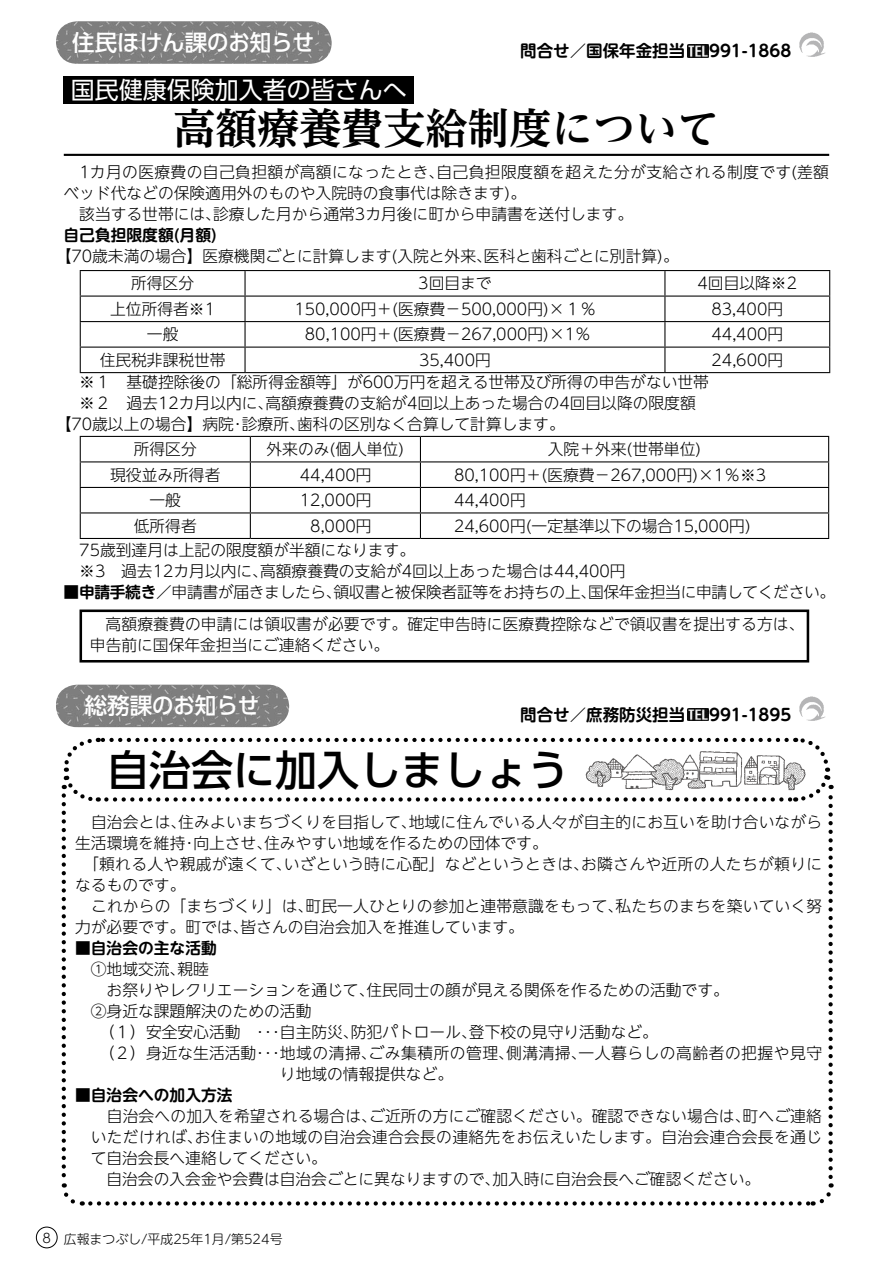
<style>
.page{position:relative;width:893px;height:1263px;background:#fff}
.page>*{position:absolute;margin:0;border:0;box-sizing:border-box;transform-origin:0 0}
.t1{font:700 42px "UD Reimin Pro";color:#000}
.t2{font:500 42px "UD Shin Go Pro";color:#000}
.t3{font:24px "UD Shin Go Pro";color:#fff}
.t4{font:500 22.5px "UD Shin Go Pro";color:#fff}
.t5{font:700 16.5px "UD Shin M Go Pro De";color:#000}
.t6{font:300 15.75px/21px "UD Shin Go NT Pro";color:#000}
.t7{font:300 15.75px "UD Shin M Go Pro";color:#000}
.t8{font:300 15.75px "UD Shin Go NT Pro";letter-spacing:.02em;color:#000}
.t9{font:300 15.75px "UD Shin Go NT Pro";letter-spacing:-.02em;color:#000}
.t10{font:300 15.75px "UD Shin Go NT Pro";letter-spacing:.025em;color:#000}
.t11{font:300 15.75px "UD Shin Go NT Pro";letter-spacing:.035em;color:#000}
.t12{font:700 15.75px "UD Shin M Go Pro De";color:#000}
.t13{font:300 12.9px "UD Shin M Go Pro";color:#000}
.s1{font-family:"UD Shin M Go Pro"}
.s2{font-family:"UD Shin Go NT Pro"}
.s3{font-family:"UD Shin M Go Pro De";font-weight:700}
</style>
<div class="page">
<div style="left:80px;top:609px;width:729px;height:53px;border:3px solid #000"></div>
<div style="left:36px;top:1227px;width:21px;height:21px;border:1px solid #000;border-radius:50%"></div>
<img style="left:56px;top:21px;width:276px;height:43px">
<img style="left:56px;top:685px;width:233px;height:42px">
<img style="left:687px;top:45px;width:21px;height:12px">
<img style="left:687px;top:708px;width:21px;height:13px">
<img style="left:799px;top:32px;width:26px;height:25px">
<img style="left:799px;top:696px;width:26px;height:25px">
<div style="left:64px;top:77px;width:350px;height:27px;background:#000"></div>
<hr style="left:80px;top:270px;width:165px;height:1px;background:#000">
<hr style="left:245px;top:270px;width:420px;height:1px;background:#000">
<hr style="left:244px;top:271px;width:2px;height:25px;background:#000">
<hr style="left:665px;top:270px;width:165px;height:1px;background:#000">
<hr style="left:80px;top:296px;width:165px;height:1px;background:#000">
<hr style="left:245px;top:296px;width:420px;height:1px;background:#000">
<hr style="left:244px;top:297px;width:2px;height:24px;background:#000">
<hr style="left:665px;top:296px;width:165px;height:1px;background:#000">
<hr style="left:80px;top:321px;width:165px;height:1px;background:#000">
<hr style="left:245px;top:321px;width:420px;height:1px;background:#000">
<hr style="left:244px;top:322px;width:2px;height:25px;background:#000">
<hr style="left:665px;top:321px;width:165px;height:1px;background:#000">
<hr style="left:80px;top:347px;width:165px;height:1px;background:#000">
<svg style="left:80px;top:271px;width:1px;height:101px"></svg>
<hr style="left:245px;top:347px;width:420px;height:1px;background:#000">
<hr style="left:244px;top:348px;width:2px;height:24px;background:#000">
<hr style="left:665px;top:347px;width:165px;height:1px;background:#000">
<svg style="left:664px;top:271px;width:1px;height:101px"></svg>
<svg style="left:829px;top:271px;width:1px;height:101px"></svg>
<hr style="left:80px;top:372px;width:165px;height:1px;background:#000">
<hr style="left:245px;top:372px;width:420px;height:1px;background:#000">
<hr style="left:665px;top:372px;width:165px;height:1px;background:#000">
<hr style="left:80px;top:436px;width:170px;height:1px;background:#000">
<hr style="left:250px;top:436px;width:170px;height:1px;background:#000">
<hr style="left:420px;top:436px;width:409px;height:1px;background:#000">
<hr style="left:80px;top:461px;width:170px;height:1px;background:#000">
<hr style="left:250px;top:461px;width:170px;height:1px;background:#000">
<hr style="left:420px;top:461px;width:409px;height:1px;background:#000">
<hr style="left:80px;top:487px;width:170px;height:1px;background:#000">
<hr style="left:250px;top:487px;width:170px;height:1px;background:#000">
<hr style="left:420px;top:487px;width:409px;height:1px;background:#000">
<hr style="left:80px;top:512px;width:170px;height:1px;background:#000">
<svg style="left:80px;top:437px;width:1px;height:101px"></svg>
<hr style="left:250px;top:512px;width:170px;height:1px;background:#000">
<svg style="left:250px;top:437px;width:1px;height:101px"></svg>
<hr style="left:420px;top:512px;width:409px;height:1px;background:#000">
<svg style="left:420px;top:437px;width:1px;height:101px"></svg>
<svg style="left:828px;top:437px;width:1px;height:101px"></svg>
<hr style="left:80px;top:538px;width:170px;height:1px;background:#000">
<hr style="left:250px;top:538px;width:170px;height:1px;background:#000">
<hr style="left:420px;top:538px;width:409px;height:1px;background:#000">
<hr style="left:64px;top:154px;width:765px;height:2px;background:#000">
<svg style="left:61px;top:737px;width:773px;height:469px"></svg>
<img style="left:580px;top:748px;width:230px;height:44px">
<h3 class="t4" style="left:72px;top:24px;width:243px">住民ほけん課のお知らせ</h3>
<p class="t5" style="left:520px;top:38px;width:166px">問合せ／国保年金担当</p>
<p class="t5" style="left:709px;top:38px;width:84px">991-1868</p>
<h2 class="t3" style="left:71px;top:71px;width:337px">国民健康保険加入者の皆さんへ</h2>
<h1 class="t1" style="left:173px;top:93px;width:548px">高額療養費支給制度について</h1>
<p class="t10" style="left:80px;top:160px;width:751px"><span class="s1">1</span>カ月の医療費の自己負担額が高額になったとき､自己負担限度額を超えた分が支給される制度です<span class="s1">(</span>差額</p>
<p class="t6" style="left:64px;top:182px;width:464px">ベッド代などの保険適用外のものや入院時の食事代は除きます<span class="s1">)</span>。</p>
<p class="t6" style="left:79px;top:203px;width:555px">該当する世帯には､診療した月から通常<span class="s1">3</span>カ月後に町から申請書を送付します。</p>
<p class="t12" style="left:64px;top:222px;width:155px">自己負担限度額(月額)</p>
<p class="t6" style="left:56px;top:245px;width:625px">【<span class="s1">70</span>歳未満の場合】医療機関ごとに計算します<span class="s1">(</span>入院と外来､医科と歯科ごとに別計算<span class="s1">)</span>。</p>
<p class="t6" style="left:131px;top:272px;width:65px">所得区分</p>
<p class="t6" style="left:418px;top:272px;width:75px"><span class="s1">3</span>回目まで</p>
<p class="t6" style="left:698px;top:272px;width:101px"><span class="s1">4</span>回目以降<span class="s1">※2</span></p>
<p class="t6" style="left:110px;top:298px;width:106px">上位所得者<span class="s1">※1</span></p>
<p class="t7" style="left:294px;top:296px;width:303px">150,000<span class="s2">円</span>＋(<span class="s2">医療費</span>－500,000<span class="s2">円</span>)×１％</p>
<p class="t7" style="left:711px;top:296px;width:73px">83,400<span class="s2">円</span></p>
<p class="t6" style="left:147px;top:323px;width:33px">一般</p>
<p class="t7" style="left:305px;top:322px;width:288px">80,100<span class="s2">円</span>＋(<span class="s2">医療費</span>－267,000<span class="s2">円</span>)×1％</p>
<p class="t7" style="left:711px;top:322px;width:73px">44,400<span class="s2">円</span></p>
<p class="t6" style="left:100px;top:349px;width:127px">住民税非課税世帯</p>
<p class="t7" style="left:419px;top:347px;width:73px">35,400<span class="s2">円</span></p>
<p class="t7" style="left:711px;top:347px;width:73px">24,600<span class="s2">円</span></p>
<p class="t6" style="left:79px;top:371px;width:631px"><span class="s1">※１</span> 基礎控除後の「総所得金額等」が<span class="s1">600</span>万円を超える世帯及び所得の申告がない世帯</p>
<p class="t6" style="left:79px;top:392px;width:618px"><span class="s1">※２</span> 過去<span class="s1">12</span>カ月以内に､高額療養費の支給が<span class="s1">4</span>回以上あった場合の<span class="s1">4</span>回目以降の限度額</p>
<p class="t6" style="left:56px;top:413px;width:511px">【<span class="s1">70</span>歳以上の場合】病院･診療所､歯科の区別なく合算して計算します。</p>
<p class="t6" style="left:134px;top:438px;width:65px">所得区分</p>
<p class="t6" style="left:267px;top:438px;width:139px">外来のみ<span class="s1">(</span>個人単位<span class="s1">)</span></p>
<p class="t6" style="left:548px;top:438px;width:155px">入院<span class="s1">＋</span>外来<span class="s1">(</span>世帯単位<span class="s1">)</span></p>
<p class="t6" style="left:110px;top:464px;width:112px">現役並み所得者</p>
<p class="t7" style="left:300px;top:462px;width:73px">44,400<span class="s2">円</span></p>
<p class="t7" style="left:454px;top:462px;width:314px">80,100<span class="s2">円</span>＋(<span class="s2">医療費</span>－267,000<span class="s2">円</span>)×1％※3</p>
<p class="t6" style="left:150px;top:489px;width:33px">一般</p>
<p class="t7" style="left:300px;top:487px;width:73px">12,000<span class="s2">円</span></p>
<p class="t7" style="left:454px;top:487px;width:73px">44,400<span class="s2">円</span></p>
<p class="t6" style="left:134px;top:515px;width:65px">低所得者</p>
<p class="t7" style="left:310px;top:513px;width:63px">8,000<span class="s2">円</span></p>
<p class="t7" style="left:454px;top:513px;width:298px">24,600<span class="s2">円</span>(<span class="s2">一定基準以下の場合</span>15,000<span class="s2">円</span>)</p>
<p class="t6" style="left:79px;top:539px;width:548px"><span class="s1">75</span>歳到達月は上記の限度額が半額になります。<br><span class="s1">※3</span> 過去<span class="s1">12</span>カ月以内に､高額療養費の支給が<span class="s1">4</span>回以上あった場合は<span class="s1">44,400</span>円</p>
<p class="t9" style="left:64px;top:580px;width:773px"><span class="s3">■申請手続き</span>／申請書が届きましたら､領収書と被保険者証等をお持ちの上､国保年金担当に申請してください。</p>
<p class="t6" style="left:90px;top:613px;width:708px;text-indent:16px">高額療養費の申請には領収書が必要です。確定申告時に医療費控除などで領収書を提出する方は､申告前に国保年金担当にご連絡ください。</p>
<h3 class="t4" style="left:85px;top:688px;width:176px">総務課のお知らせ</h3>
<p class="t5" style="left:520px;top:701px;width:166px">問合せ／庶務防災担当</p>
<p class="t5" style="left:709px;top:701px;width:84px">991-1895</p>
<h1 class="t2" style="left:107px;top:736px;width:464px">自治会に加入しましょう</h1>
<p class="t6" style="left:91px;top:811px;width:733px">自治会とは､住みよいまちづくりを目指して､地域に住んでいる人々が自主的にお互いを助け合いながら</p>
<p class="t6" style="left:75px;top:832px;width:474px">生活環境を維持･向上させ､住みやすい地域を作るための団体です。</p>
<p class="t8" style="left:83px;top:851px;width:741px">「頼れる人や親戚が遠くて､いざという時に心配」などというときは､お隣さんや近所の人たちが頼りに</p>
<p class="t6" style="left:75px;top:874px;width:112px">なるものです。</p>
<p class="t6" style="left:91px;top:895px;width:732px">これからの「まちづくり」は､町民一人ひとりの参加と連帯意識をもって､私たちのまちを築いていく努</p>
<p class="t6" style="left:75px;top:916px;width:450px">力が必要です。町では､皆さんの自治会加入を推進しています。</p>
<p class="t12" style="left:75px;top:935px;width:143px">■自治会の主な活動</p>
<p class="t6" style="left:91px;top:958px;width:120px">①地域交流､親睦</p>
<p class="t6" style="left:107px;top:979px;width:624px">お祭りやレクリエーションを通じて､住民同士の顔が見える関係を作るための活動です。</p>
<p class="t6" style="left:91px;top:1000px;width:222px">②身近な課題解決のための活動</p>
<p class="t6" style="left:99px;top:1021px;width:561px">（<span class="s1">１</span>）安全安心活動 ･･･自主防災､防犯パトロール､登下校の見守り活動など。</p>
<p class="t11" style="left:99px;top:1040px;width:725px">（<span class="s1">２</span>）身近な生活活動･･･地域の清掃､ごみ集積所の管理､側溝清掃､一人暮らしの高齢者の把握や見守</p>
<p class="t6" style="left:280px;top:1063px;width:175px">り地域の情報提供など。</p>
<p class="t12" style="left:75px;top:1082px;width:159px">■自治会への加入方法</p>
<p class="t6" style="left:107px;top:1105px;width:717px">自治会への加入を希望される場合は､ご近所の方にご確認ください。確認できない場合は､町へご連絡</p>
<p class="t8" style="left:91px;top:1124px;width:733px">いただければ､お住まいの地域の自治会連合会長の連絡先をお伝えいたします。自治会連合会長を通じ</p>
<p class="t6" style="left:91px;top:1147px;width:238px">て自治会長へ連絡してください。</p>
<p class="t6" style="left:106px;top:1168px;width:655px">自治会の入会金や会費は自治会ごとに異なりますので､加入時に自治会長へご確認ください。</p>
<p class="t13" style="left:43px;top:1229px;width:242px">8 広報まつぶし/平成25年1月/第524号</p>
</div>
